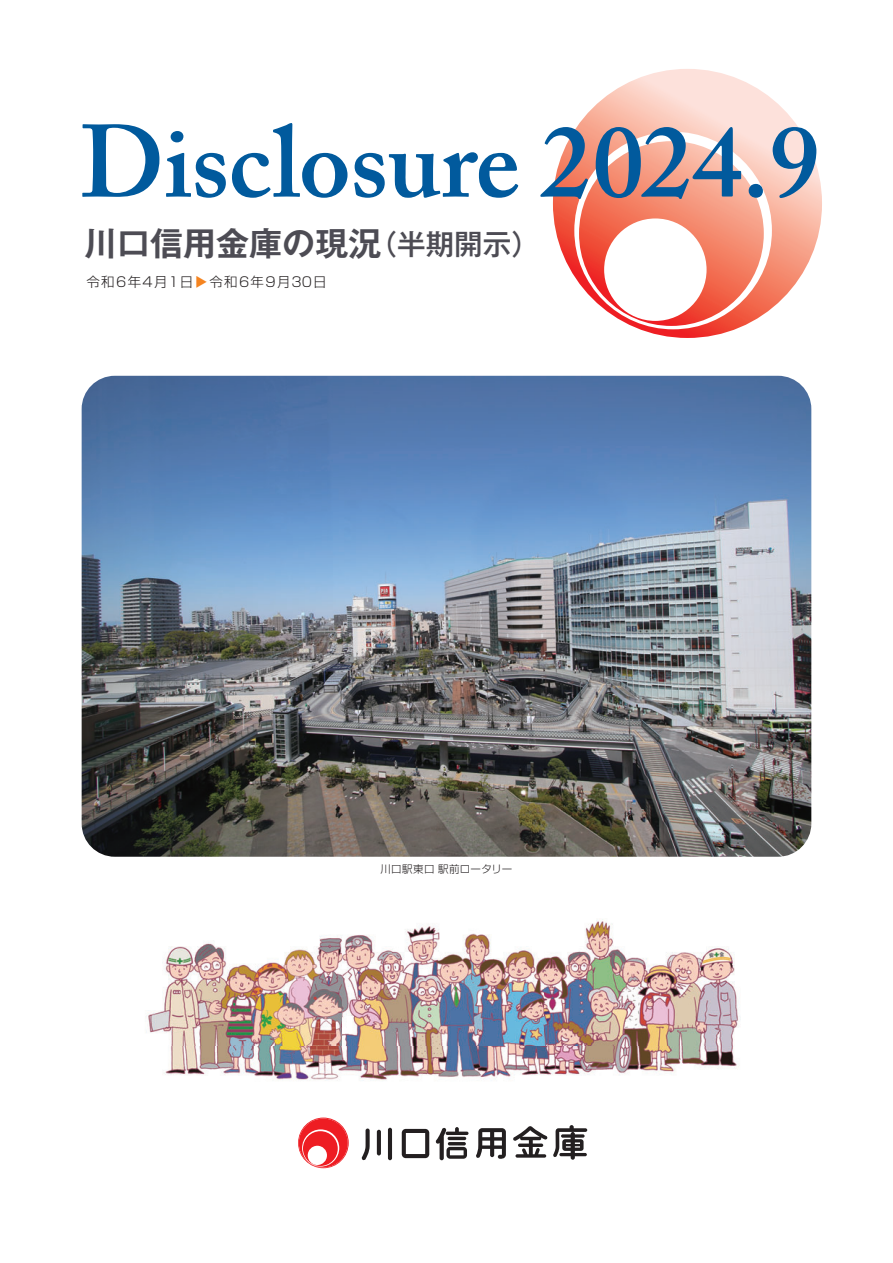
<style>
.page{position:relative;width:893px;height:1263px;background:#fff}
.page>*{position:absolute;margin:0;border:0;box-sizing:border-box;transform-origin:0 0}
.t1{font:600 101.7px "Adobe Caslon Pro";letter-spacing:-.005em;color:#015a9d}
.t2{font:33px "P Gothic MB101 Pr 6 N De Bold 90 pv RKSJ H";color:#4d4c54}
.t3{font:13.5px "P Shin Go Pr 6 N Light 90 pv RKSJ H";letter-spacing:.1em;color:#231f20}
.t4{font:10.5px "Shin Go Pr 6 N Light 90 pv RKSJ H";letter-spacing:.03em;color:#231f20}
.s1{font-family:"P Gothic MB101 Pr 6 N Medium 90 pv RKSJ H";font-size:28.5px}
.s2{color:#f58420}
</style>
<div class="page">
<svg style="left:553px;top:69px;width:269px;height:269px"></svg>
<svg style="left:579px;top:141px;width:185px;height:185px"></svg>
<svg style="left:361px;top:1128px;width:9px;height:32px"></svg>
<hr style="left:377px;top:1130px;width:4px;height:25px;background:#231f20;border-radius:2px">
<hr style="left:388px;top:1128px;width:4px;height:32px;background:#231f20;border-radius:2px">
<svg style="left:402px;top:1129px;width:27px;height:29px"></svg>
<svg style="left:436px;top:1127px;width:32px;height:33px"></svg>
<svg style="left:476px;top:1128px;width:30px;height:31px"></svg>
<svg style="left:513px;top:1125px;width:74px;height:35px"></svg>
<svg style="left:298px;top:1117px;width:51px;height:51px"></svg>
<img style="left:146px;top:919px;width:595px;height:162px">
<img style="left:82px;top:376px;width:729px;height:481px;border-radius:33px">
<h1 class="t1" style="left:80px;top:102px;width:742px">Disclosure 2024.9</h1>
<h2 class="t2" style="left:84px;top:232px;width:457px">川口信用金庫の現況<span class="s1">（半期開示）</span></h2>
<p class="t3" style="left:86px;top:277px;width:242px">令和6年4月1日<span class="s2">▶</span>令和6年9月30日</p>
<p class="t4" style="left:381px;top:864px;width:133px">川口駅東口 駅前ロータリー</p>
</div>
